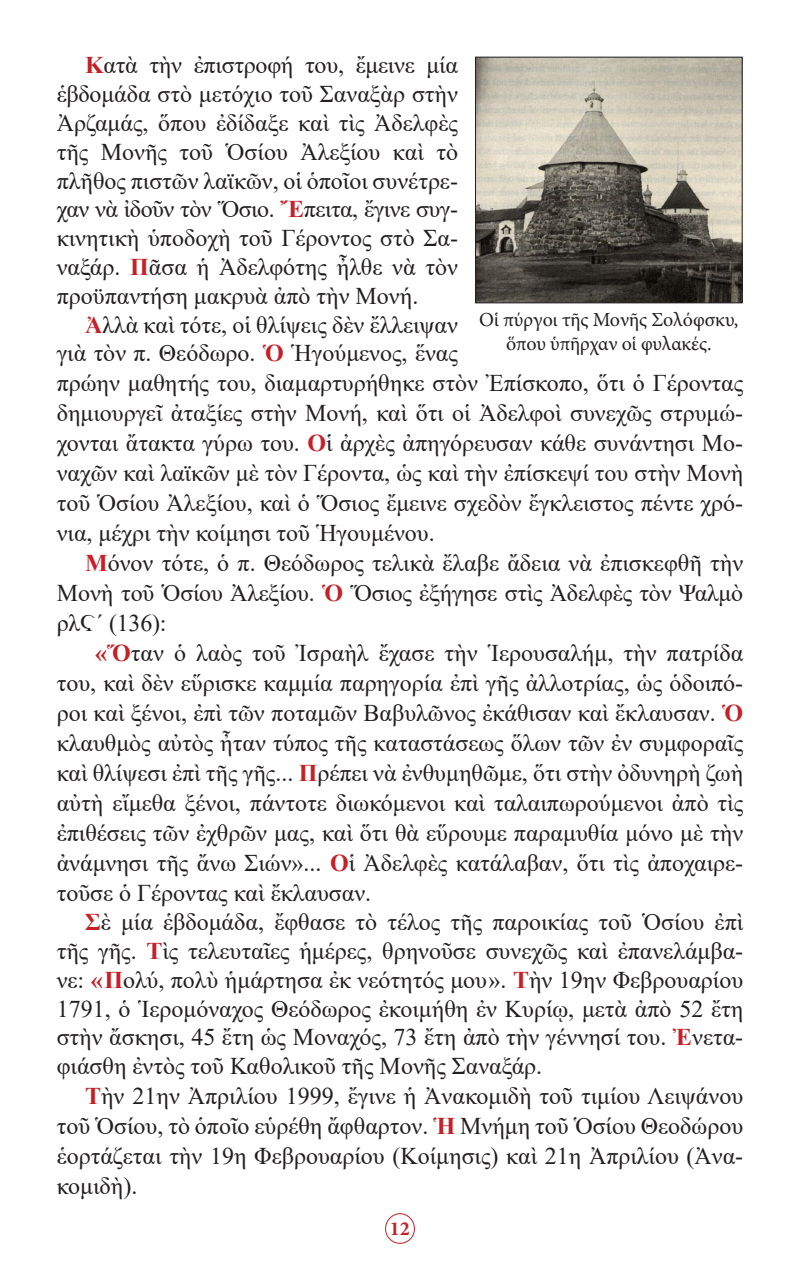
<style>
.page{position:relative;width:800px;height:1270px;background:#fff}
.page>*{position:absolute;margin:0;border:0;box-sizing:border-box;transform-origin:0 0}
.t1{font:24px/30px "Times New Roman";color:#231f20;text-align:justify}
.t2{font:24px "Times New Roman";letter-spacing:-.02em;color:#231f20}
.t3{font:20px "Minion Pro";letter-spacing:-.01em;color:#231f20}
.t4{font:700 20px "Minion Pro";color:#c62026}
.s1{font-weight:700;color:#c62026}
</style>
<div class="page">
<div style="left:385px;top:1213px;width:30px;height:31px;border:1px solid #c62026;border-radius:50%"></div>
<img style="left:477px;top:59px;width:264px;height:242px">
<div style="left:475px;top:57px;width:268px;height:246px;border:1px solid #231f20"></div>
<p class="t1" style="left:57px;top:50px;width:403px;line-height:28.8px;text-indent:28px"><span class="s1">Κ</span>ατὰ τὴν ἐπιστροφή του, ἔμεινε μία ἑβδομάδα στὸ μετόχιο τοῦ Σαναξὰρ στὴν Ἀρζαμάς, ὅπου ἐδίδαξε καὶ τὶς Ἀδελφὲς τῆς Μονῆς τοῦ Ὁσίου Ἀλεξίου καὶ τὸ πλῆθος πιστῶν λαϊκῶν, οἱ ὁποῖοι συνέτρε-</p>
<p class="t2" style="left:57px;top:192px;width:403px">χαν νὰ ἰδοῦν τὸν Ὅσιο. <span class="s1">Ἔ</span>πειτα, ἔγινε συγ-</p>
<p class="t1" style="left:57px;top:223px;width:403px;line-height:28.8px">κινητικὴ ὑποδοχὴ τοῦ Γέροντος στὸ Σα&shy;ναξάρ. <span class="s1">Π</span>ᾶσα ἡ Ἀδελφότης ἦλθε νὰ τὸν προϋπαντήση μακρυὰ ἀπὸ τὴν Μονή.</p>
<p class="t1" style="left:57px;top:309px;width:688px;text-align:left;text-indent:28px"><span class="s1">Ἀ</span>λλὰ καὶ τότε, οἱ θλίψεις δὲν ἔλλειψαν<br>γιὰ τὸν π. Θεόδωρο. <span class="s1">Ὁ</span> Ἡγούμενος, ἕνας<br>πρώην μαθητής του, διαμαρτυρήθηκε στὸν Ἐπίσκοπο, ὅτι ὁ Γέροντας δημιουργεῖ ἀταξίες στὴν Μονή, καὶ ὅτι οἱ Ἀδελφοὶ συνεχῶς στρυμώ&shy;χονται ἄτακτα γύρω του. <span class="s1">Ο</span>ἱ ἀρχὲς ἀπηγόρευσαν κάθε συνάντησι Μο&shy;ναχῶν καὶ λαϊκῶν μὲ τὸν Γέροντα, ὡς καὶ τὴν ἐπίσκεψί του στὴν Μονὴ τοῦ Ὁσίου Ἀλεξίου, καὶ ὁ Ὅσιος ἔμεινε σχεδὸν ἔγκλειστος πέντε χρό&shy;νια, μέχρι τὴν κοίμησι τοῦ Ἡγουμένου.</p>
<p class="t1" style="left:57px;top:548px;width:688px;text-indent:28px"><span class="s1">Μ</span>όνον τότε, ὁ π. Θεόδωρος τελικὰ ἔλαβε ἄδεια νὰ ἐπισκεφθῆ τὴν Μονὴ τοῦ Ὁσίου Ἀλεξίου. <span class="s1">Ὁ</span> Ὅσιος ἐξήγησε στὶς Ἀδελφὲς τὸν Ψαλμὸ ρλϚ΄ (136):</p>
<p class="t1" style="left:57px;top:638px;width:688px;text-indent:39px"><span class="s1">«Ὅ</span>ταν ὁ λαὸς τοῦ Ἰσραὴλ ἔχασε τὴν Ἱερουσαλήμ, τὴν πατρίδα του, καὶ δὲν εὕρισκε καμμία παρηγορία ἐπὶ γῆς ἀλλοτρίας, ὡς ὁδοιπό&shy;ροι καὶ ξένοι, ἐπὶ τῶν ποταμῶν Βαβυλῶνος ἐκάθισαν καὶ ἔκλαυσαν. <span class="s1">Ὁ </span>κλαυθμὸς αὐτὸς ἦταν τύπος τῆς καταστάσεως ὅλων τῶν ἐν συμφοραῖς καὶ θλίψεσι ἐπὶ τῆς γῆς... <span class="s1">Π</span>ρέπει νὰ ἐνθυμηθῶμε, ὅτι στὴν ὀδυνηρὴ ζωὴ αὐτὴ εἴμεθα ξένοι, πάντοτε διωκόμενοι καὶ ταλαιπωρούμενοι ἀπὸ τὶς ἐπιθέσεις τῶν ἐχθρῶν μας, καὶ ὅτι θὰ εὕρουμε παραμυθία μόνο μὲ τὴν ἀνάμνησι τῆς ἄνω Σιών»... <span class="s1">Ο</span>ἱ Ἀδελφὲς κατάλαβαν, ὅτι τὶς ἀποχαιρε&shy;τοῦσε ὁ Γέροντας καὶ ἔκλαυσαν.</p>
<p class="t1" style="left:57px;top:907px;width:688px;line-height:28.8px;text-indent:28px"><span class="s1">Σ</span>ὲ μία ἑβδομάδα, ἔφθασε τὸ τέλος τῆς παροικίας τοῦ Ὁσίου ἐπὶ τῆς γῆς. <span class="s1">Τ</span>ὶς τελευταῖες ἡμέρες, θρηνοῦσε συνεχῶς καὶ ἐπανελάμβα&shy;νε: <span class="s1">«Π</span>ολύ, πολὺ ἡμάρτησα ἐκ νεότητός μου». <span class="s1">Τ</span>ὴν 19ην Φεβρουαρίου 1791, ὁ Ἱερομόναχος Θεόδωρος ἐκοιμήθη ἐν Κυρίῳ, μετὰ ἀπὸ 52 ἔτη στὴν ἄσκησι, 45 ἔτη ὡς Μοναχός, 73 ἔτη ἀπὸ τὴν γέννησί του. <span class="s1">Ἐ</span>νετα&shy;φιάσθη ἐντὸς τοῦ Καθολικοῦ τῆς Μονῆς Σαναξάρ.</p>
<p class="t1" style="left:57px;top:1080px;width:688px;text-indent:28px"><span class="s1">Τ</span>ὴν 21ην Ἀπριλίου 1999, ἔγινε ἡ Ἀνακομιδὴ τοῦ τιμίου Λειψάνου τοῦ Ὁσίου, τὸ ὁποῖο εὑρέθη ἄφθαρτον. <span class="s1">Ἡ</span> Μνήμη τοῦ Ὁσίου Θεοδώρου ἑορτάζεται τὴν 19η Φεβρουαρίου (Κοίμησις) καὶ 21η Ἀπριλίου (Ἀνα&shy;κομιδὴ).</p>
<p class="t3" style="left:479px;top:307px;width:261px">Οἱ πύργοι τῆς Μονῆς Σολόφσκυ,</p>
<p class="t3" style="left:506px;top:331px;width:207px">ὅπου ὑπῆρχαν οἱ φυλακές.</p>
<p class="t4" style="left:390px;top:1215px;width:21px">12</p>
</div>
